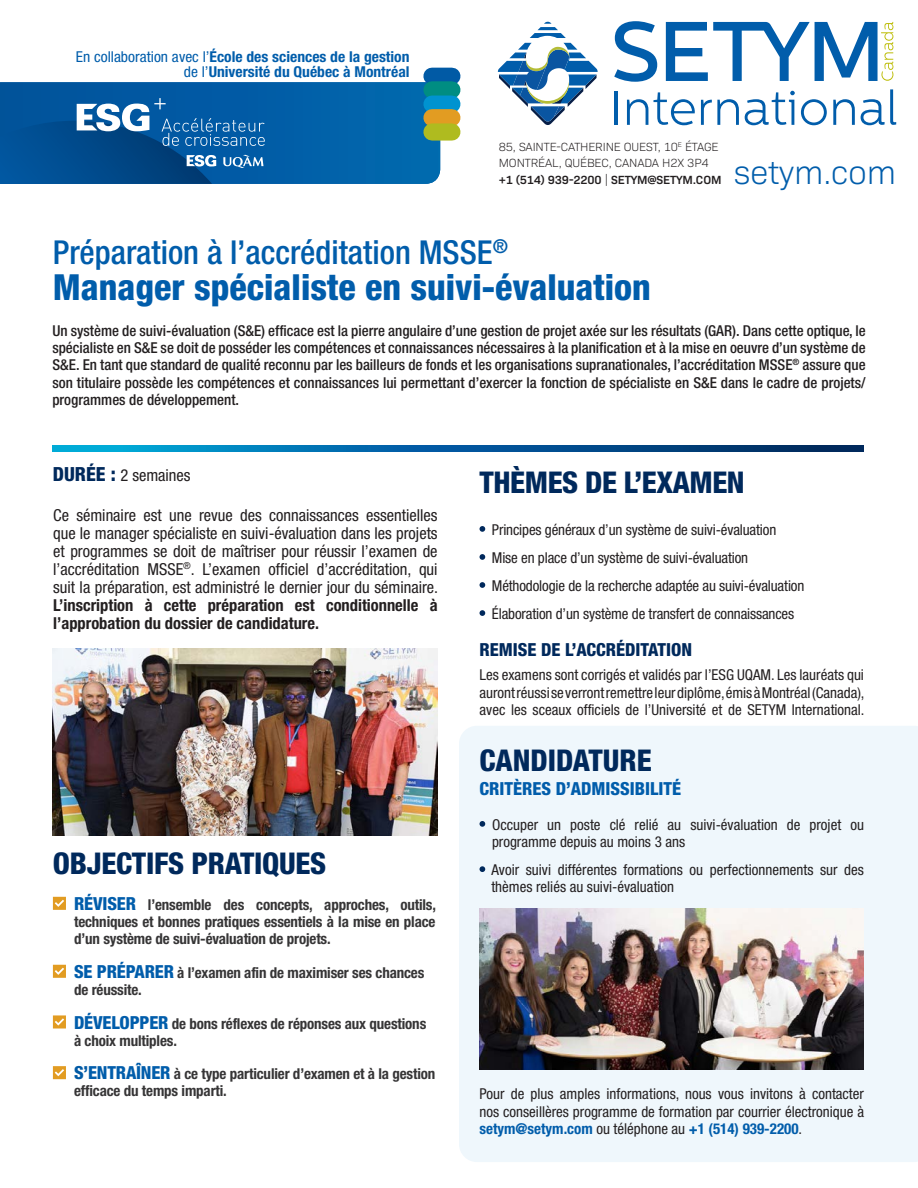
<style>
.page{position:relative;width:918px;height:1188px;background:#fff}
.page>*{position:absolute;margin:0;border:0;box-sizing:border-box;transform-origin:0 0}
.t1{font:800 condensed 36px "Helvetica Neue LT Std";color:#015dab}
.t2{font:300 33.75px "Bio Sans";letter-spacing:-.01em;color:#015dab}
.t3{font:500 condensed 33px "Helvetica Neue LT Std";color:#015dab}
.t4{font:800 condensed 30px "Helvetica Neue LT Std";letter-spacing:-.01em;color:#00295c}
.t5{font:800 condensed 18px "Helvetica Neue LT Std";color:#00295c}
.t6{font:800 condensed 18px "Helvetica Neue LT Std";color:#015dab}
.t7{font:condensed 16.5px/18px "Helvetica Neue LT Std";color:#231f20;text-align:justify}
.t8{font:condensed 15px/17.2px "Helvetica Neue LT Std";color:#231f20;text-align:justify}
.Body{font:500 condensed 15px/17.2px "Helvetica Neue LT Std";color:#231f20;text-align:justify}
.t9{font:700 condensed 15px/17.2px "Helvetica Neue LT Std";letter-spacing:-.01em;color:#363536}
.t10{font:700 condensed 15px/15px "Helvetica Neue LT Std";color:#015dab;text-align:right;scale:1.04 1}
.t11{font:300 12px/16.5px "Bio Sans";letter-spacing:-.01em;color:#231f20}
.s1{font-weight:400}
.s2{font-weight:600}
.s3{font-weight:800;font-size:19.5px;color:#00295c}
.s4{font-weight:700}
.s5{font-weight:800;font-size:18px;color:#015dab}
.s6{font-weight:800;font-size:18px;color:#015aa5}
.s7{font-weight:700;color:#015dab}
</style>
<div class="page">
<svg style="left:0;top:82px;width:440px;height:102px;background:#0362a7"></svg>
<div style="left:432px;top:68px;width:20px;height:17px;background:#015aa5"></div>
<div style="left:432px;top:81px;width:20px;height:17px;background:#008d82"></div>
<div style="left:432px;top:96px;width:20px;height:17px;background:#0093d0"></div>
<div style="left:432px;top:109px;width:20px;height:17px;background:#e29c22"></div>
<div style="left:432px;top:123px;width:20px;height:18px;background:#afbb1f"></div>
<svg style="left:498px;top:21px;width:100px;height:104px"></svg>
<svg style="left:614px;top:21px;width:43px;height:61px"></svg>
<hr style="left:615px;top:91px;width:3px;height:34px;background:#015dab">
<svg style="left:627px;top:92px;width:68px;height:33px"></svg>
<svg style="left:701px;top:99px;width:38px;height:26px"></svg>
<svg style="left:745px;top:91px;width:50px;height:34px"></svg>
<svg style="left:801px;top:99px;width:26px;height:26px"></svg>
<svg style="left:833px;top:99px;width:22px;height:26px"></svg>
<svg style="left:861px;top:89px;width:35px;height:36px"></svg>
<svg style="left:666px;top:22px;width:227px;height:59px"></svg>
<svg style="left:0;top:98px;width:265px;height:86px;background:#165f9f"></svg>
<svg style="left:480px;top:526px;width:5px;height:6px"></svg>
<svg style="left:480px;top:554px;width:5px;height:6px"></svg>
<svg style="left:480px;top:582px;width:5px;height:6px"></svg>
<svg style="left:480px;top:610px;width:5px;height:6px"></svg>
<img style="left:53px;top:648px;width:384px;height:187px">
<div style="left:459px;top:726px;width:459px;height:436px;background:#eff7fc"></div>
<svg style="left:53px;top:897px;width:13px;height:13px"></svg>
<svg style="left:53px;top:965px;width:13px;height:13px"></svg>
<svg style="left:53px;top:1015px;width:13px;height:14px"></svg>
<svg style="left:53px;top:1066px;width:13px;height:13px"></svg>
<svg style="left:480px;top:821px;width:5px;height:6px"></svg>
<svg style="left:480px;top:866px;width:5px;height:6px"></svg>
<svg style="left:52px;top:445px;width:812px;height:6px;background:#00619d"></svg>
<img style="left:480px;top:909px;width:384px;height:161px">
<p class="t10" style="left:76px;top:49px;width:322px"><span class="s1">En collaboration avec l’</span>École des sciences de la gestion <span class="s1">de l’</span>Université du Québec à Montréal</p>
<p class="t11" style="left:499px;top:138px;width:224px">85, SAINTE-CATHERINE OUEST, 10<sup>E</sup> ÉTAGE<br>MONTRÉAL, QUÉBEC, CANADA H2X 3P4 <span class="s2">+1 (514) 939-2200</span> | <span class="s2">SETYM@SETYM.COM</span></p>
<h2 class="t2" style="left:734px;top:148px;width:164px">setym.com</h2>
<p class="t3" style="left:53px;top:232px;width:457px">Préparation à l’accréditation MSSE<sup>®</sup></p>
<p class="t1" style="left:53px;top:265px;width:600px">Manager spécialiste en suivi-évaluation</p>
<p class="Body" style="left:52px;top:322px;width:815px">Un système de suivi-évaluation (S&amp;E) efficace est la pierre angulaire d’une gestion de projet axée sur les résultats (GAR). Dans cette optique, le spécialiste en S&amp;E se doit de posséder les compétences et connaissances nécessaires à la planification et à la mise en oeuvre d’un système de S&amp;E. En tant que standard de qualité reconnu par les bailleurs de fonds et les organisations supranationales, l’accréditation MSSE<sup>®</sup> assure que son titulaire possède les compétences et connaissances lui permettant d’exercer la fonction de spécialiste en S&amp;E dans le cadre de projets/ programmes de développement.</p>
<p class="t7" style="left:53px;top:466px;width:139px"><span class="s3">DURÉE :</span> 2 semaines</p>
<p class="t7" style="left:53px;top:506px;width:387px">Ce séminaire est une revue des connaissances essentielles que le manager spécialiste en suivi-évaluation dans les projets et programmes se doit de maîtriser pour réussir l’examen de l’accréditation MSSE<sup>®</sup>. L’examen officiel d’accréditation, qui suit la préparation, est administré le dernier jour du séminaire.<br><span class="s4">L’inscription à cette préparation est conditionnelle à l’approbation du dossier de candidature.</span></p>
<p class="t4" style="left:53px;top:844px;width:275px">OBJECTIFS PRATIQUES</p>
<p class="t9" style="left:74px;top:896px;width:363px;text-align:justify"><span class="s5">RÉVISER</span> l’ensemble des concepts, approches, outils, techniques et bonnes pratiques essentiels à la mise en place d’un système de suivi-évaluation de projets.</p>
<p class="t9" style="left:74px;top:964px;width:352px"><span class="s5">SE PRÉPARER</span> à l’examen afin de maximiser ses chances de réussite.</p>
<p class="t9" style="left:74px;top:1014px;width:354px"><span class="s5">DÉVELOPPER</span> de bons réflexes de réponses aux questions à choix multiples.</p>
<p class="t9" style="left:74px;top:1065px;width:363px"><span class="s6">S’</span><span class="s5">ENTRAÎNER</span> à ce type particulier d’examen et à la gestion efficace du temps imparti.</p>
<p class="t4" style="left:480px;top:464px;width:267px">THÈMES DE L’EXAMEN</p>
<p class="t8" style="left:492px;top:521px;width:286px">Principes généraux d’un système de suivi-évaluation</p>
<p class="t8" style="left:492px;top:549px;width:258px">Mise en place d’un système de suivi-évaluation</p>
<p class="t8" style="left:492px;top:577px;width:314px">Méthodologie de la recherche adaptée au suivi-évaluation</p>
<p class="t8" style="left:492px;top:605px;width:304px">Élaboration d’un système de transfert de connaissances</p>
<p class="t5" style="left:480px;top:639px;width:214px">REMISE DE L’ACCRÉDITATION</p>
<p class="t8" style="left:480px;top:666px;width:387px">Les examens sont corrigés et validés par l’ESG UQAM. Les lauréats qui auront réussi se verront remettre leur diplôme, émis à Montréal (Canada), avec les sceaux officiels de l’Université et de SETYM International.</p>
<p class="t4" style="left:480px;top:742px;width:174px">CANDIDATURE</p>
<p class="t6" style="left:480px;top:777px;width:203px">CRITÈRES D’ADMISSIBILITÉ</p>
<p class="t8" style="left:492px;top:816px;width:374px">Occuper un poste clé relié au suivi-évaluation de projet ou programme depuis au moins 3 ans</p>
<p class="t8" style="left:491px;top:861px;width:374px">Avoir suivi différentes formations ou perfectionnements sur des thèmes reliés au suivi-évaluation</p>
<p class="t8" style="left:480px;top:1085px;width:386px">Pour de plus amples informations, nous vous invitons à contacter nos conseillères programme de formation par courrier électronique à <span class="s7">setym@setym.com</span> ou téléphone au <span class="s7">+1 (514) 939-2200</span>.</p>
</div>
